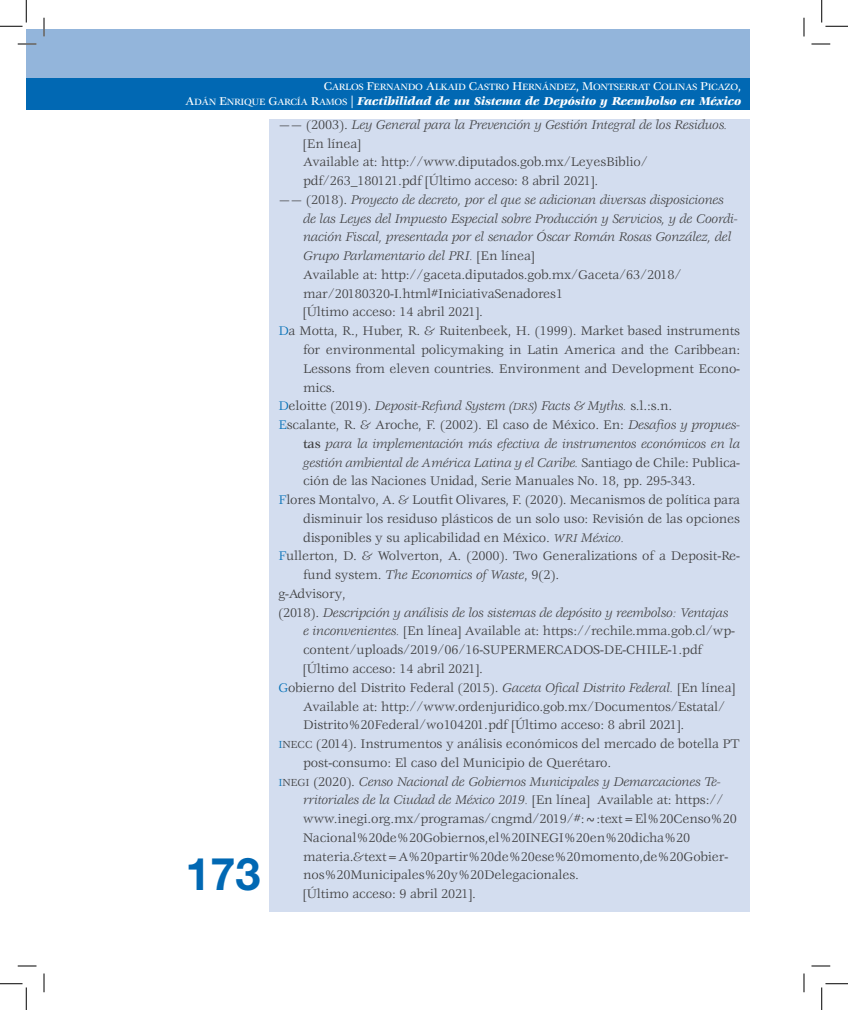
<style>
.page{position:relative;width:848px;height:1010px;background:#fff}
.page>*{position:absolute;margin:0;border:0;box-sizing:border-box;transform-origin:0 0}
.t1{font:700 45px "Helvetica Neue LT Std";color:#0168b3}
.BIBLIOGRAFIA{font:13.75px/18.8px "Veljovic Std";letter-spacing:-.01em;color:#3e3e3f}
.BIBLIOGRAFIA-2{font:italic 13.75px/18.8px "Veljovic";letter-spacing:-.01em;color:#3e3e3f}
.t2{font:italic 900 12.5px "Veljovic Std";letter-spacing:-.01em;color:#fff}
.t3{font:10px "Veljovic Medium SC800";letter-spacing:-.03em;color:#fff}
.s1{font-size:12.5px}
.s2{font-family:"Veljovic Medium SC800";font-weight:400;font-style:normal}
.s3{font-family:"Veljovic Medium SC800";font-weight:400;font-style:normal;font-size:10px}
.s4{font-family:"Veljovic";font-weight:500;font-style:normal}
.s5{font-family:"Veljovic";font-style:italic}
.s6{font-family:"Veljovic Std";font-style:normal}
.s7{color:#0470b7}
.s8{font-family:"Veljovic Std";font-style:normal;color:#0470b7}
.s9{font-size:11.25px}
.s10{font-family:"Veljovic";font-weight:500}
.s11{font-family:"Veljovic";font-style:italic;font-size:12.5px}
.s12{font-size:11.25px;color:#0470b7}
</style>
<div class="page">
<div style="left:26px;top:29px;width:723px;height:56px;background:#93b5db"></div>
<div style="left:26px;top:78px;width:723px;height:32px;background:#0168b3"></div>
<div style="left:269px;top:119px;width:480px;height:792px;background:#d3ddef"></div>
<svg style="left:18px;top:43px;width:18px;height:2px"></svg>
<svg style="left:811px;top:43px;width:18px;height:2px"></svg>
<svg style="left:18px;top:965px;width:18px;height:1px"></svg>
<svg style="left:811px;top:965px;width:18px;height:1px"></svg>
<svg style="left:43px;top:18px;width:2px;height:18px"></svg>
<svg style="left:43px;top:973px;width:2px;height:18px"></svg>
<svg style="left:803px;top:18px;width:1px;height:18px"></svg>
<svg style="left:803px;top:973px;width:1px;height:18px"></svg>
<svg style="left:0;top:0;width:27px;height:27px"></svg>
<svg style="left:0;top:983px;width:27px;height:26px"></svg>
<svg style="left:821px;top:0;width:26px;height:27px"></svg>
<svg style="left:821px;top:983px;width:26px;height:26px"></svg>
<p class="t3" style="left:323px;top:81px;width:419px"><span class="s1">C</span>ARLOS <span class="s1">F</span>ERNANDO <span class="s1">A</span>LKAID <span class="s1">C</span>ASTRO <span class="s1">H</span>ERNÁNDEZ<span class="s1">, M</span>ONTSERRAT <span class="s1">C</span>OLINAS <span class="s1">P</span>ICAZO<span class="s1">,</span></p>
<p class="t2" style="left:185px;top:94px;width:557px"><span class="s2">A</span><span class="s3">DÁN</span> <span class="s2">E</span><span class="s3">NRIQUE</span> <span class="s2">G</span><span class="s3">ARCÍA</span> <span class="s2">R</span><span class="s3">AMOS</span> <span class="s4">|</span> Factibilidad de un Sistema de Depósito y Reembolso en México</p>
<p class="BIBLIOGRAFIA" style="left:303px;top:116px;width:426px;text-indent:-25px">—— (2003). <span class="s5">Ley General para la Prevención y Gestión Integral de los Residuos. </span>[En línea]<br>Available at: http://www.diputados.gob.mx/LeyesBiblio/ pdf/263_180121.pdf [Último acceso: 8 abril 2021].</p>
<p class="BIBLIOGRAFIA-2" style="left:303px;top:191px;width:435px;text-indent:-25px"><span class="s6">—— (2018).</span> Proyecto de decreto, por el que se adicionan diversas disposiciones de las Leyes del Impuesto Especial sobre Producción y Servicios, y de Coordi&shy;nación Fiscal, presentada por el senador Óscar Román Rosas González, del Grupo Parlamentario del PRI. <span class="s6">[En línea]<br>Available at: http://gaceta.diputados.gob.mx/Gaceta/63/2018/ mar/20180320-I.html#IniciativaSenadores1<br>[Último acceso: 14 abril 2021].</span></p>
<p class="BIBLIOGRAFIA" style="left:303px;top:322px;width:438px;text-align:justify;text-indent:-25px"><span class="s7">D</span>a Motta, R., Huber, R. &amp; Ruitenbeek, H. (1999). Market based instruments for environmental policymaking in Latin America and the Caribbean:<br>Lessons from eleven countries. Environment and Development Econo&shy;mics.</p>
<p class="BIBLIOGRAFIA-2" style="left:278px;top:397px;width:395px"><span class="s8">D</span><span class="s6">eloitte (2019).</span> Deposit-Refund System (<span class="s9">DRS</span>) Facts &amp; Myths. <span class="s6">s.l.:s.n.</span></p>
<p class="BIBLIOGRAFIA" style="left:303px;top:416px;width:438px;text-align:justify;text-indent:-25px"><span class="s7">E</span>scalante, R. &amp; Aroche, F. (2002). El caso de México. En: <span class="s5">Desafios y propues&shy;</span><span class="s10">tas</span> <span class="s5">para la implementación más efectiva de instrumentos económicos en la gestión ambiental de América Latina y el Caribe.</span> Santiago de Chile: Publica&shy;ción de las Naciones Unidad, Serie Manuales No. 18, pp. 295-343.</p>
<p class="BIBLIOGRAFIA" style="left:303px;top:491px;width:438px;text-align:justify;text-indent:-25px"><span class="s7">F</span>lores Montalvo, A. &amp; Loutfit Olivares, F. (2020). Mecanismos de política para disminuir los residuso plásticos de un solo uso: Revisión de las opciones disponibles y su aplicabilidad en México. <span class="s11">WRI</span> <span class="s5">México.</span></p>
<p class="BIBLIOGRAFIA" style="left:303px;top:547px;width:438px;text-indent:-25px"><span class="s7">F</span>ullerton, D. &amp; Wolverton, A. (2000). Two Generalizations of a Deposit-Re&shy;fund system. <span class="s5">The Economics of Waste</span>, 9(2).</p>
<p class="BIBLIOGRAFIA" style="left:278px;top:584px;width:69px">g-Advisory,</p>
<p class="BIBLIOGRAFIA" style="left:303px;top:603px;width:433px;text-indent:-25px">(2018). <span class="s5">Descripción y análisis de los sistemas de depósito y reembolso: Ventajas e inconvenientes.</span> [En línea] Available at: https://rechile.mma.gob.cl/wp&shy;content/uploads/2019/06/16-SUPERMERCADOS-DE-CHILE-1.pdf [Último acceso: 14 abril 2021].</p>
<p class="BIBLIOGRAFIA" style="left:303px;top:678px;width:433px;text-indent:-25px"><span class="s7">G</span>obierno del Distrito Federal (2015). <span class="s5">Gaceta Ofical Distrito Federal.</span> [En línea]<br>Available at: http://www.ordenjuridico.gob.mx/Documentos/Estatal/<br>Distrito%20Federal/wo104201.pdf [Último acceso: 8 abril 2021].</p>
<p class="BIBLIOGRAFIA" style="left:303px;top:734px;width:438px;text-indent:-25px"><span class="s12">I</span><span class="s9">NECC</span> (2014). Instrumentos y análisis económicos del mercado de botella PT post-consumo: El caso del Municipio de Querétaro.</p>
<p class="BIBLIOGRAFIA" style="left:303px;top:772px;width:435px;text-indent:-25px"><span class="s12">I</span><span class="s9">NEGI</span> (2020). <span class="s5">Censo Nacional de Gobiernos Municipales y Demarcaciones Te&shy;rritoriales de la Ciudad de México 2019.</span> [En línea] Available at: https:// www.inegi.org.mx/programas/cngmd/2019/#:~:text=El%20Censo%20<br>Nacional%20de%20Gobiernos,el%20INEGI%20en%20dicha%20 materia.&amp;text=A%20partir%20de%20ese%20momento,de%20Gobier&shy;nos%20Municipales%20y%20Delegacionales.<br>[Último acceso: 9 abril 2021].</p>
<h1 class="t1" style="left:185px;top:845px;width:77px">173</h1>
</div>
